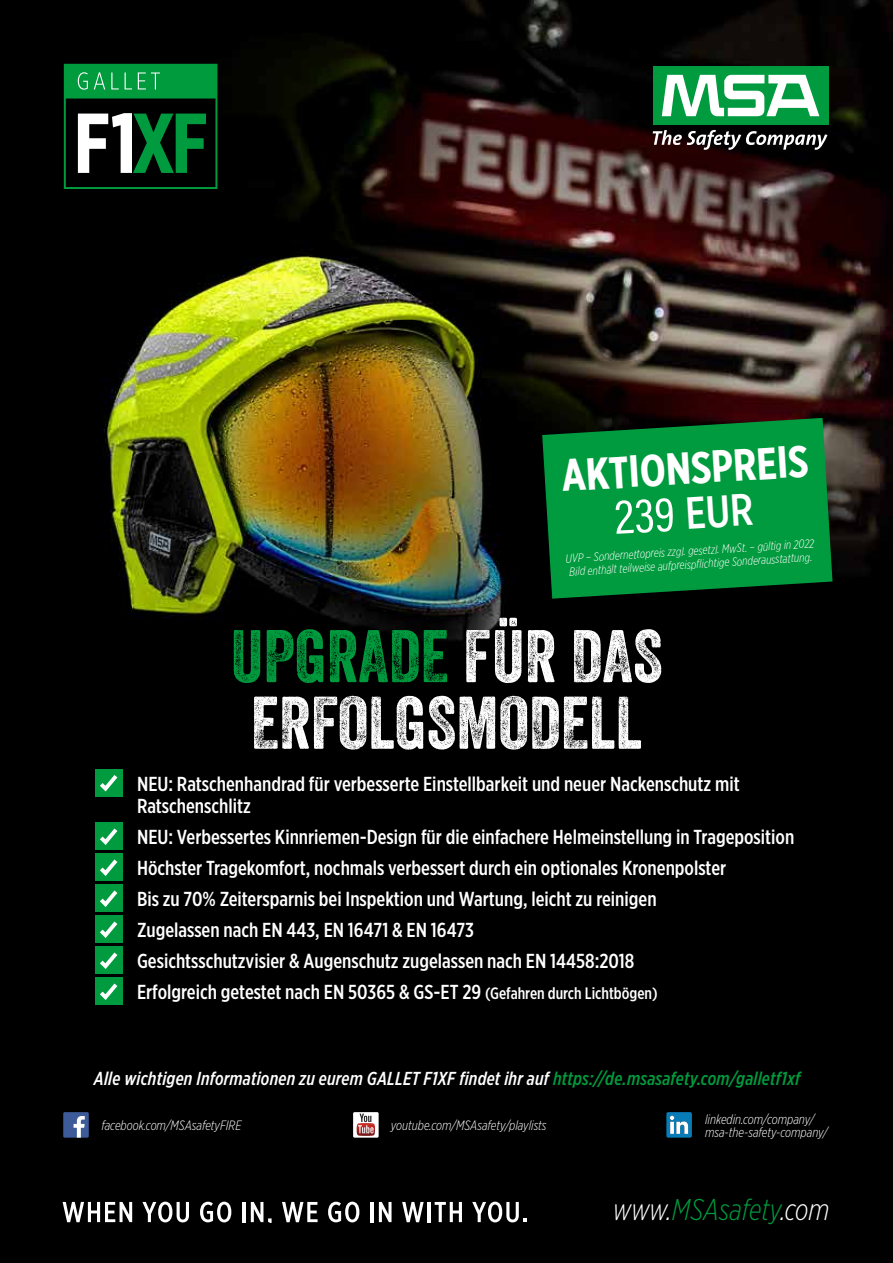
<style>
.page{position:relative;width:893px;height:1263px;background:#fff}
.page>*{position:absolute;margin:0;border:0;box-sizing:border-box;transform-origin:0 0}
.t1{font:72px/66.6px "Veneer Two";color:#fff}
.t2{font:700 45px "Gotham X Narrow";color:#fff}
.t3{font:500 45px "Gotham X Narrow";color:#fff}
.t4{font:italic 300 30px "Gotham X Narrow";letter-spacing:-.005em;color:#009b3e}
.t5{font:500 20.25px/31px "Gotham X Narrow";color:#fff}
.t6{font:italic 500 18.75px "Gotham X Narrow";letter-spacing:.01em;color:#fff}
.t7{font:italic 300 13.5px/13.5px "Gotham X Narrow";color:#fff}
.t8{font:italic 300 12px/13.5px "Gotham X Narrow";color:#fff}
.s1{color:#009b3e}
.s2{font-size:16.5px}
.s3{color:#000}
.s4{color:#fff}
</style>
<div class="page">
<img style="left:0;top:0;width:893px;height:1263px">
<div style="left:65px;top:65px;width:151px;height:123px;background:#000"></div>
<div style="left:64px;top:64px;width:153px;height:125px;border:2px solid #009b3d"></div>
<div style="left:65px;top:65px;width:151px;height:33px;background:#009b3d"></div>
<div style="left:64px;top:64px;width:152px;height:35px;border:1px solid #009b3e"></div>
<svg style="left:78px;top:72px;width:10px;height:18px"></svg>
<svg style="left:94px;top:72px;width:11px;height:17px"></svg>
<svg style="left:111px;top:72px;width:8px;height:17px"></svg>
<svg style="left:125px;top:72px;width:7px;height:17px"></svg>
<svg style="left:138px;top:72px;width:22px;height:17px"></svg>
<svg style="left:78px;top:113px;width:128px;height:60px"></svg>
<div style="left:653px;top:66px;width:175px;height:59px;background:#009b3e"></div>
<svg style="left:662px;top:75px;width:157px;height:41px"></svg>
<svg style="left:653px;top:130px;width:174px;height:20px"></svg>
<svg style="left:542px;top:418px;width:290px;height:181px;background:#018736"></svg>
<div style="left:63px;top:1112px;width:26px;height:26px;background:#3e5b99"></div>
<svg style="left:74px;top:1116px;width:11px;height:22px"></svg>
<div style="left:353px;top:1112px;width:26px;height:26px;background:#fff"></div>
<svg style="left:357px;top:1114px;width:18px;height:22px"></svg>
<svg style="left:666px;top:1112px;width:26px;height:26px"></svg>
<svg style="left:63px;top:1202px;width:69px;height:20px"></svg>
<svg style="left:142px;top:1202px;width:47px;height:20px"></svg>
<svg style="left:200px;top:1202px;width:31px;height:20px"></svg>
<hr style="left:243px;top:1202px;width:3px;height:20px;background:#fff">
<svg style="left:251px;top:1202px;width:21px;height:21px"></svg>
<svg style="left:282px;top:1202px;width:36px;height:20px"></svg>
<svg style="left:328px;top:1202px;width:31px;height:20px"></svg>
<hr style="left:371px;top:1202px;width:3px;height:20px;background:#fff">
<svg style="left:379px;top:1202px;width:13px;height:20px"></svg>
<svg style="left:402px;top:1202px;width:22px;height:20px"></svg>
<hr style="left:428px;top:1202px;width:3px;height:20px;background:#fff">
<svg style="left:435px;top:1202px;width:27px;height:20px"></svg>
<svg style="left:472px;top:1202px;width:54px;height:20px"></svg>
<div style="left:95px;top:769px;width:27px;height:27px;background:#009b3e"></div>
<svg style="left:100px;top:775px;width:18px;height:17px"></svg>
<div style="left:95px;top:822px;width:27px;height:28px;background:#009b3e"></div>
<svg style="left:100px;top:828px;width:18px;height:17px"></svg>
<div style="left:95px;top:853px;width:27px;height:28px;background:#009b3e"></div>
<svg style="left:100px;top:859px;width:18px;height:17px"></svg>
<div style="left:95px;top:884px;width:27px;height:28px;background:#009b3e"></div>
<svg style="left:100px;top:890px;width:18px;height:17px"></svg>
<div style="left:95px;top:915px;width:27px;height:28px;background:#009b3e"></div>
<svg style="left:100px;top:921px;width:18px;height:17px"></svg>
<div style="left:95px;top:946px;width:27px;height:28px;background:#009b3e"></div>
<svg style="left:100px;top:952px;width:18px;height:17px"></svg>
<div style="left:95px;top:977px;width:27px;height:28px;background:#009b3e"></div>
<svg style="left:100px;top:983px;width:18px;height:17px"></svg>
<div style="left:614px;top:494px;width:66px;height:43px;background:#009b3f"></div>
<h2 class="t2" style="left:559px;top:449px;width:249px;rotate:-4deg">AKTIONSPREIS</h2>
<h2 class="t3" style="left:620px;top:490px;width:133px;rotate:-4deg">219 EUR</h2>
<p class="t8" style="left:565px;top:553px;width:251px;rotate:-4deg">UVP – Sondernettopreis zzgl. gesetzl. MwSt. – gültig in 2022<br>Bild enthält teilweise aufpreispfl ichtige Sonderausstattung.</p>
<h1 class="t1" style="left:230px;top:622px;width:434px"><span class="s1">UPGRADE</span> FÜR DAS<br>ERFOLGSMODELL</h1>
<p class="t5" style="left:137px;top:772px;width:604px;line-height:22.5px">NEU: Ratschenhandrad für verbesserte Einstellbarkeit und neuer Nackenschutz mit<br>Ratschenschlitz</p>
<p class="t5" style="left:137px;top:821px;width:659px">NEU: Verbessertes Kinnriemen-Design für die einfachere Helmeinstellung in Trageposition Höchster Tragekomfort, nochmals verbessert durch ein optionales Kronenpolster<br>Bis zu 70% Zeitersparnis bei Inspektion und Wartung, leicht zu reinigen<br>Zugelassen nach EN 443, EN 16471 &amp; EN 16473<br>Gesichtsschutzvisier &amp; Augenschutz zugelassen nach EN 14458:2018<br>Erfolgreich getestet nach EN 50365 &amp; GS-ET 29 <span class="s2">(Gefahren durch Lichtbögen)</span></p>
<p class="t6" style="left:94px;top:1067px;width:708px">Alle wichtigen Informationen zu eurem GALLET F1XF findet ihr auf <span class="s1">https://de.msasafety.com/galletf1xf</span></p>
<p class="t7" style="left:96px;top:1118px;width:147px"><span class="s3">S</span>facebook.com/MSAsafetyFIRE</p>
<p class="t7" style="left:385px;top:1118px;width:163px"><span class="s3">S</span>youtube.com/MSAsafety/playlists</p>
<p class="t7" style="left:705px;top:1112px;width:124px">linkedin.com/company/ msa-the-safety-company/</p>
<h3 class="t4" style="left:613px;top:1192px;width:218px"><span class="s4">www.</span>MSAsafety<span class="s4">.com</span></h3>
</div>
